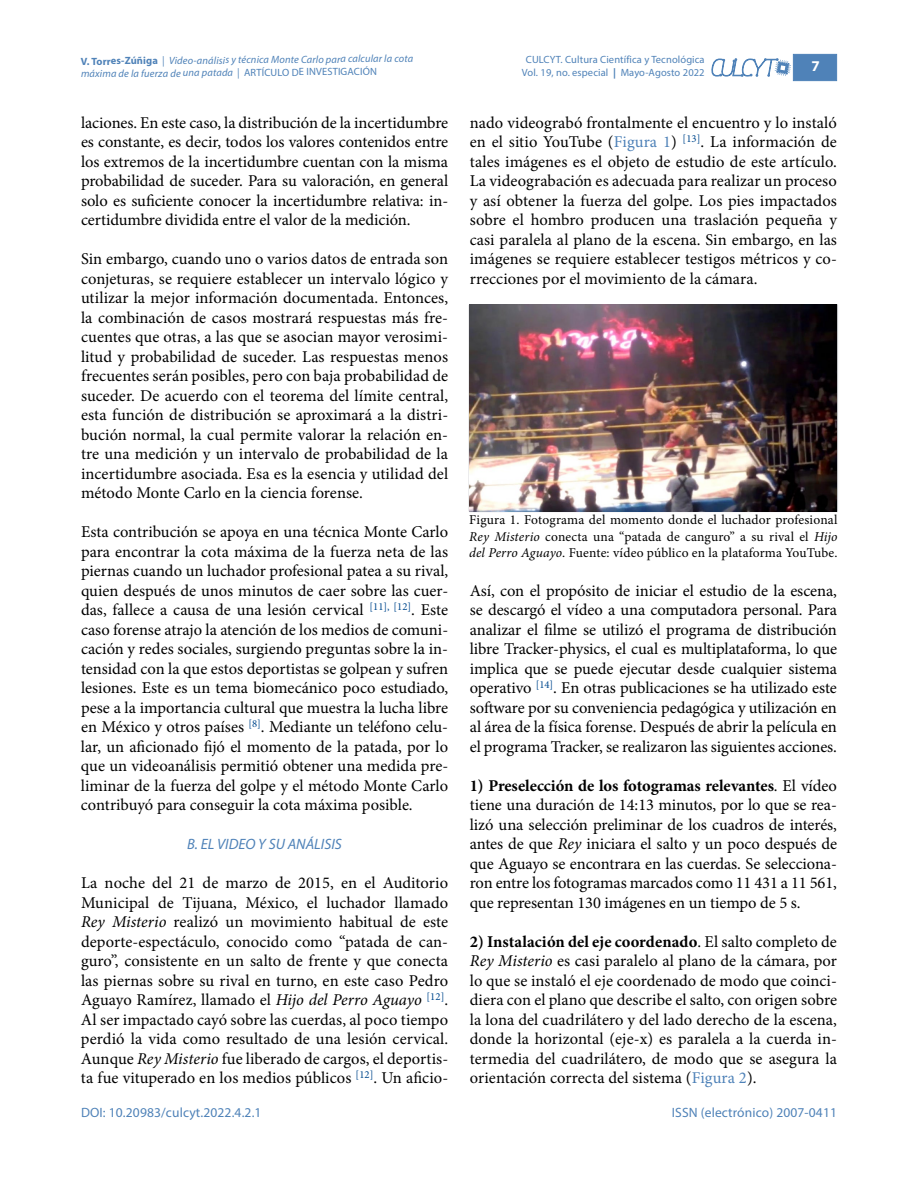
<style>
.page{position:relative;width:918px;height:1188px;background:#fff}
.page>*{position:absolute;margin:0;border:0;box-sizing:border-box;transform-origin:0 0}
.t1{font:16.5px/19.5px "Minion Pro";letter-spacing:-.005em;color:#000;text-align:justify}
.t2{font:italic 15px "Myriad Pro";color:#4f82b8}
.t3{font:700 15px "Myriad Pro";color:#fff}
.t4{font:13.5px/16.2px "Minion Pro";letter-spacing:.01em;color:#000;text-align:justify}
.t5{font:13.5px "Myriad Pro";letter-spacing:.01em;color:#4f82b8}
.t6{font:italic 10.5px/11.6px "Myriad Pro";color:#4f82b8}
.t7{font:10.5px/12.6px "Myriad Pro";letter-spacing:.01em;color:#4f82b8;text-align:center}
.s1{font-weight:700;font-style:normal}
.s2{font-style:normal}
.s3{font-weight:700}
.s4{font-style:italic}
.s5{color:#4f82b8}
</style>
<div class="page">
<div style="left:793px;top:54px;width:44px;height:27px;background:#4f82b8"></div>
<svg style="left:711px;top:59px;width:80px;height:17px"></svg>
<hr style="left:469px;top:305px;width:1px;height:206px;background:#bcbec0">
<hr style="left:837px;top:305px;width:1px;height:206px;background:#bcbec0">
<hr style="left:469px;top:304px;width:369px;height:1px;background:#bcbec0">
<hr style="left:469px;top:511px;width:369px;height:1px;background:#bcbec0">
<img style="left:470px;top:305px;width:367px;height:206px">
<p class="t6" style="left:81px;top:57px;width:334px;rotate:-1deg"><sup>V.</sup> <sup>Tor</sup><span class="s1">res-Zúñiga</span> | Video-análisis y técnica Monte Carlo para calcular la cota máxima de la fuerza de una patada | <span class="s2">ARTÍCULO DE INVESTIGACIÓN</span></p>
<p class="t7" style="left:522px;top:53px;width:184px">CULCYT. Cultura Científica y Tecnológica<br>Vol. 19, no. especial <span class="s3">|</span> Mayo-Agosto 2022</p>
<p class="t3" style="left:812px;top:56px;width:10px">7</p>
<p class="t1" style="left:81px;top:113px;width:369px">laciones. En este caso, la distribución de la incertidumbre es constante, es decir, todos los valores contenidos entre los extremos de la incertidumbre cuentan con la misma probabilidad de suceder. Para su valoración, en general solo es suficiente conocer la incertidumbre relativa: in&shy;certidumbre dividida entre el valor de la medición.</p>
<p class="t1" style="left:81px;top:249px;width:369px">Sin embargo, cuando uno o varios datos de entrada son conjeturas, se requiere establecer un intervalo lógico y utilizar la mejor información documentada. Entonces, la combinación de casos mostrará respuestas más fre&shy;cuentes que otras, a las que se asocian mayor verosimi&shy;litud y probabilidad de suceder. Las respuestas menos frecuentes serán posibles, pero con baja probabilidad de suceder. De acuerdo con el teorema del límite central, esta función de distribución se aproximará a la distri&shy;bución normal, la cual permite valorar la relación en&shy;tre una medición y un intervalo de probabilidad de la incertidumbre asociada. Esa es la esencia y utilidad del método Monte Carlo en la ciencia forense.</p>
<p class="t1" style="left:81px;top:522px;width:369px">Esta contribución se apoya en una técnica Monte Carlo para encontrar la cota máxima de la fuerza neta de las piernas cuando un luchador profesional patea a su rival, quien después de unos minutos de caer sobre las cuer&shy;das, fallece a causa de una lesión cervical <sup>[11],</sup> <sup>[12]</sup>. Este caso forense atrajo la atención de los medios de comuni&shy;cación y redes sociales, surgiendo preguntas sobre la in&shy;tensidad con la que estos deportistas se golpean y sufren lesiones. Este es un tema biomecánico poco estudiado, pese a la importancia cultural que muestra la lucha libre en México y otros países <sup>[8]</sup>. Mediante un teléfono celu&shy;lar, un aficionado fijó el momento de la patada, por lo que un videoanálisis permitió obtener una medida pre&shy;liminar de la fuerza del golpe y el método Monte Carlo contribuyó para conseguir la cota máxima posible.</p>
<p class="t2" style="left:187px;top:835px;width:156px">B. EL VIDEO Y SU ANÁLISIS</p>
<p class="t1" style="left:81px;top:873px;width:369px">La noche del 21 de marzo de 2015, en el Auditorio Municipal de Tijuana, México, el luchador llamado <span class="s4">Rey Misterio</span> realizó un movimiento habitual de este deporte-espectáculo, conocido como “patada de can&shy;guro”, consistente en un salto de frente y que conecta las piernas sobre su rival en turno, en este caso Pedro Aguayo Ramírez, llamado el <span class="s4">Hijo del Perro Aguayo</span> <sup>[12]</sup>.<br>Al ser impactado cayó sobre las cuerdas, al poco tiempo perdió la vida como resultado de una lesión cervical.<br>Aunque <span class="s4">Rey Misterio</span> fue liberado de cargos, el deportis&shy;ta fue vituperado en los medios públicos <sup>[12]</sup>. Un aficio-</p>
<p class="t1" style="left:470px;top:113px;width:369px">nado videograbó frontalmente el encuentro y lo instaló en el sitio YouTube (<span class="s5">Figura 1</span>) <sup>[13]</sup>. La información de tales imágenes es el objeto de estudio de este artículo.<br>La videograbación es adecuada para realizar un proceso y así obtener la fuerza del golpe. Los pies impactados sobre el hombro producen una traslación pequeña y casi paralela al plano de la escena. Sin embargo, en las imágenes se requiere establecer testigos métricos y co&shy;rrecciones por el movimiento de la cámara.</p>
<p class="t4" style="left:469px;top:512px;width:370px">Figura 1. Fotograma del momento donde el luchador profesional <span class="s4">Rey Misterio</span> conecta una “patada de canguro” a su rival el <span class="s4">Hijo del Perro Aguayo</span>. Fuente: vídeo público en la plataforma YouTube.</p>
<p class="t1" style="left:470px;top:581px;width:369px">Así, con el propósito de iniciar el estudio de la escena, se descargó el vídeo a una computadora personal. Para analizar el filme se utilizó el programa de distribución libre Tracker-physics, el cual es multiplataforma, lo que implica que se puede ejecutar desde cualquier sistema operativo <sup>[14]</sup>. En otras publicaciones se ha utilizado este software por su conveniencia pedagógica y utilización en al área de la física forense. Después de abrir la película en el programa Tracker, se realizaron las siguientes acciones.</p>
<p class="t1" style="left:470px;top:776px;width:369px"><span class="s3">1) Preselección de los fotogramas relevantes</span>. El vídeo tiene una duración de 14:13 minutos, por lo que se rea&shy;lizó una selección preliminar de los cuadros de interés, antes de que <span class="s4">Rey</span> iniciara el salto y un poco después de que Aguayo se encontrara en las cuerdas. Se selecciona&shy;ron entre los fotogramas marcados como 11 431 a 11 561, que representan 130 imágenes en un tiempo de 5 s.</p>
<p class="t1" style="left:470px;top:932px;width:369px"><span class="s3">2) Instalación del eje coordenado</span>. El salto completo de <span class="s4">Rey Misterio</span> es casi paralelo al plano de la cámara, por lo que se instaló el eje coordenado de modo que coinci&shy;diera con el plano que describe el salto, con origen sobre la lona del cuadrilátero y del lado derecho de la escena, donde la horizontal (eje-x) es paralela a la cuerda in&shy;termedia del cuadrilátero, de modo que se asegura la orientación correcta del sistema (<span class="s5">Figura 2</span>).</p>
<p class="t5" style="left:81px;top:1104px;width:182px">DOI: 10.20983/culcyt.2022.4.2.1</p>
<p class="t5" style="left:672px;top:1104px;width:167px">ISSN (electrónico) 2007-0411</p>
</div>
